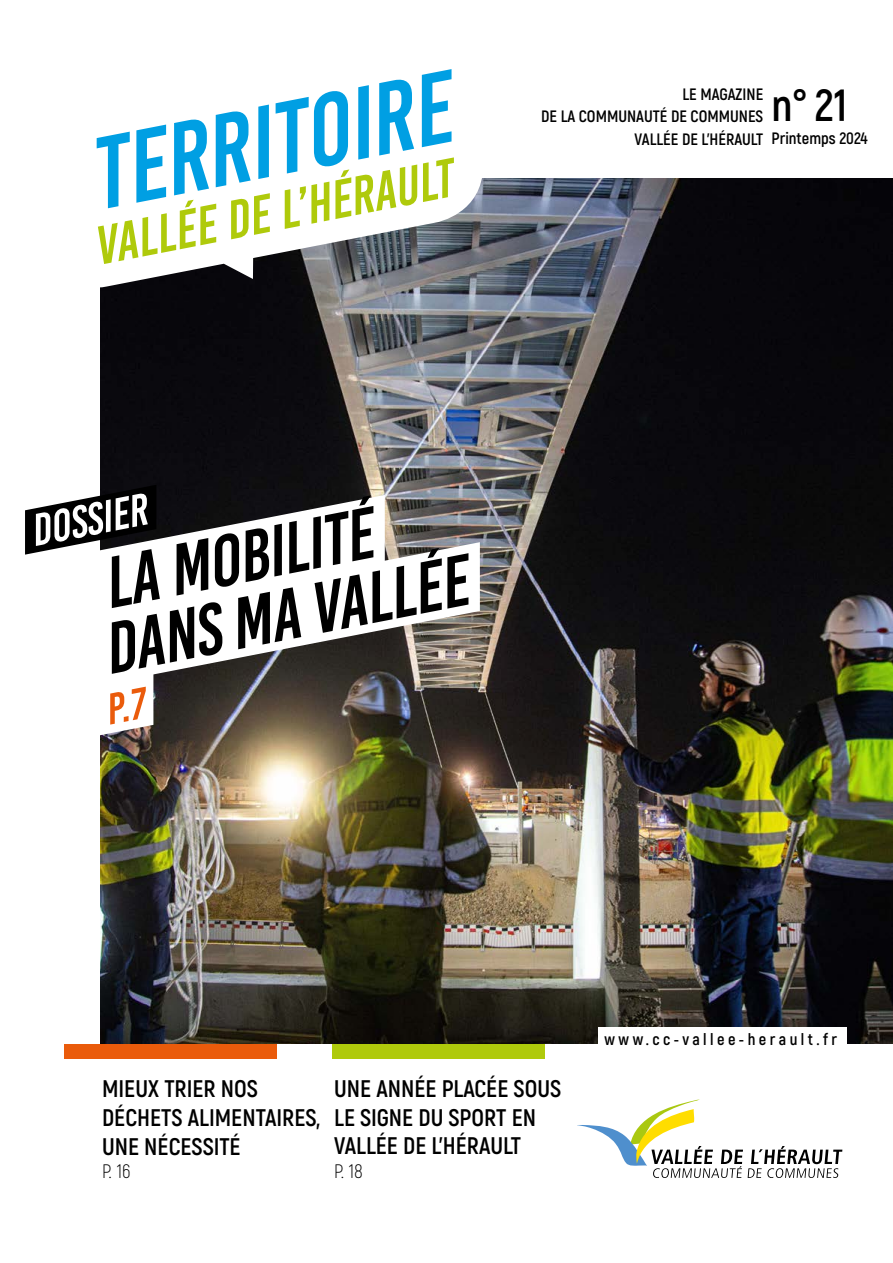
<style>
.page{position:relative;width:893px;height:1263px;background:#fff}
.page>*{position:absolute;margin:0;border:0;box-sizing:border-box;transform-origin:0 0}
.t1{font:italic 101.55px "Bebas Kai";color:#009fe3}
.t2{font:italic 72px/64.5px "Bebas Kai";color:#000}
.t3{font:italic 54.15px "Bebas Kai";color:#afca0b}
.t4{font:italic 45px "Bebas Kai";color:#fff}
.t5{font:700 45px "Akrobat";color:#000}
.t6{font:700 24px/28.8px "Akrobat";color:#000}
.t7{font:300 19.5px "Akrobat";color:#000}
.t8{font:700 16.5px/22.2px "Akrobat";color:#000;text-align:right}
.t9{font:700 16.5px "Akrobat";letter-spacing:.21em;color:#000}
</style>
<div class="page">
<svg style="left:578px;top:1099px;width:264px;height:79px"></svg>
<img style="left:101px;top:179px;width:792px;height:865px">
<div style="left:598px;top:1027px;width:249px;height:24px;background:#fff"></div>
<svg style="left:100px;top:448px;width:351px;height:47px"></svg>
<img style="left:101px;top:495px;width:445px;height:237px">
<svg style="left:25px;top:454px;width:174px;height:131px"></svg>
<svg style="left:100px;top:178px;width:383px;height:138px"></svg>
<div style="left:64px;top:1044px;width:212px;height:15px;background:#ea5b0b"></div>
<div style="left:332px;top:1044px;width:213px;height:15px;background:#afca0b"></div>
<img style="left:100px;top:609px;width:120px;height:174px">
<h1 class="t1" style="left:79px;top:123px;width:367px;rotate:-11deg">TERRITOIRE</h1>
<h3 class="t3" style="left:88px;top:218px;width:366px;rotate:-11deg">vallée de l’hérault</h3>
<p class="t8" style="left:541px;top:83px;width:224px">LE MAGAZINE<br>DE LA COMMUNAUTÉ DE COMMUNES<br>VALLÉE DE L’HÉRAULT</p>
<h3 class="t5" style="left:772px;top:77px;width:77px">n° 21</h3>
<p class="t8" style="left:772px;top:127px;width:98px">Printemps 2024</p>
<h3 class="t4" style="left:26px;top:507px;width:119px;rotate:-11deg">dossier</h3>
<h2 class="t2" style="left:85px;top:556px;width:371px;rotate:-11deg">La mobilité dans ma vallée</h2>
<p class="t9" style="left:604px;top:1029px;width:234px">www.cc-vallee-herault.fr</p>
<p class="t6" style="left:102px;top:1074px;width:220px">MIEUX TRIER NOS<br>DÉCHETS ALIMENTAIRES,<br>UNE NÉCESSITÉ</p>
<p class="t7" style="left:102px;top:1159px;width:30px">P. 16</p>
<p class="t6" style="left:334px;top:1074px;width:229px">UNE ANNÉE PLACÉE SOUS<br>LE SIGNE DU SPORT EN<br>VALLÉE DE L'HÉRAULT</p>
<p class="t7" style="left:334px;top:1159px;width:30px">P. 18</p>
</div>
